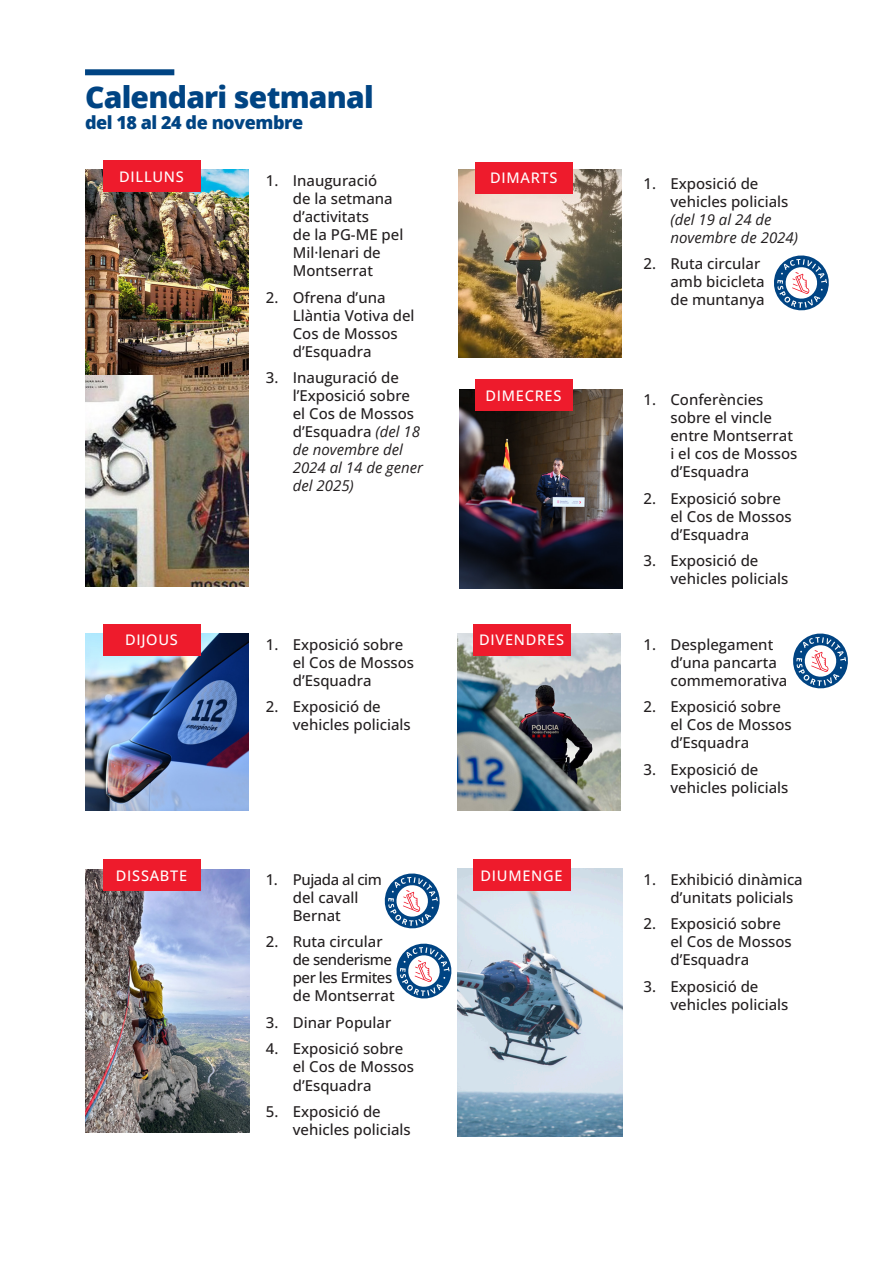
<style>
.page{position:relative;width:893px;height:1263px;background:#fff}
.page>*{position:absolute;margin:0;border:0;box-sizing:border-box;transform-origin:0 0}
.t1{font:800 30px "Open Sans";letter-spacing:-.025em;color:#004483}
.t2{font:800 18px "Open Sans";letter-spacing:-.025em;color:#004483}
.t3{font:500 15px/18px "Open Sans";color:#231f20}
.t4{font:500 14.55px "Open Sans";letter-spacing:.05em;color:#fff}
.s1{font-weight:400;font-style:italic}
</style>
<div class="page">
<img style="left:85px;top:170px;width:164px;height:417px">
<img style="left:85px;top:633px;width:163px;height:177px">
<img style="left:458px;top:170px;width:163px;height:187px">
<img style="left:85px;top:869px;width:165px;height:263px">
<img style="left:459px;top:389px;width:163px;height:199px">
<img style="left:457px;top:633px;width:163px;height:177px">
<img style="left:457px;top:869px;width:165px;height:267px">
<div style="left:85px;top:69px;width:89px;height:6px;background:#004483"></div>
<div style="left:103px;top:161px;width:97px;height:31px;background:#ee1b2c"></div>
<div style="left:475px;top:162px;width:98px;height:31px;background:#ee1b2c"></div>
<div style="left:103px;top:624px;width:97px;height:32px;background:#ee1b2c"></div>
<div style="left:103px;top:859px;width:97px;height:32px;background:#ee1b2c"></div>
<div style="left:475px;top:380px;width:97px;height:31px;background:#ee1b2c"></div>
<div style="left:473px;top:624px;width:97px;height:32px;background:#ee1b2c"></div>
<div style="left:473px;top:859px;width:97px;height:32px;background:#ee1b2c"></div>
<svg style="left:384px;top:873px;width:56px;height:56px"></svg>
<svg style="left:793px;top:633px;width:55px;height:56px"></svg>
<svg style="left:774px;top:255px;width:55px;height:56px"></svg>
<svg style="left:396px;top:943px;width:56px;height:56px"></svg>
<p class="t1" style="left:85px;top:74px;width:290px">Calendari setmanal</p>
<p class="t2" style="left:85px;top:109px;width:220px">del 18 al 24 de novembre</p>
<p class="t4" style="left:119px;top:166px;width:66px">DILLUNS</p>
<p class="t4" style="left:490px;top:168px;width:69px">DIMARTS</p>
<p class="t3" style="left:293px;top:171px;width:112px;text-indent:-27px">1. Inauguració<br>de la setmana d’activitats<br>de la PG-ME pel<br>Mil·lenari de<br>Montserrat</p>
<p class="t3" style="left:293px;top:288px;width:123px;text-indent:-27px">2. Ofrena d’una<br>Llàntia Votiva del<br>Cos de Mossos d’Esquadra</p>
<p class="t3" style="left:293px;top:368px;width:132px;text-indent:-27px">3. Inauguració de l’Exposició sobre el Cos de Mossos d’Esquadra <span class="s1">(del 18 de novembre del<br>2024 al 14 de gener del 2025)</span></p>
<p class="t4" style="left:486px;top:386px;width:77px">DIMECRES</p>
<p class="t3" style="left:670px;top:174px;width:129px;text-indent:-27px">1. Exposició de vehicles policials <span class="s1">(del 19 al 24 de novembre de 2024)</span></p>
<p class="t3" style="left:670px;top:254px;width:96px;text-indent:-27px">2. Ruta circular amb bicicleta de muntanya</p>
<p class="t3" style="left:670px;top:390px;width:129px;text-indent:-27px">1. Conferències sobre el vincle entre Montserrat i el cos de Mossos d’Esquadra</p>
<p class="t3" style="left:670px;top:489px;width:123px;text-indent:-27px">2. Exposició sobre el Cos de Mossos d’Esquadra</p>
<p class="t3" style="left:670px;top:551px;width:120px;text-indent:-27px">3. Exposició de vehicles policials</p>
<p class="t4" style="left:125px;top:630px;width:54px">DIJOUS</p>
<p class="t3" style="left:293px;top:635px;width:123px;text-indent:-27px">1. Exposició sobre el Cos de Mossos d’Esquadra</p>
<p class="t3" style="left:293px;top:697px;width:120px;text-indent:-27px">2. Exposició de vehicles policials</p>
<p class="t4" style="left:479px;top:630px;width:86px">DIVENDRES</p>
<p class="t3" style="left:670px;top:635px;width:119px;text-indent:-27px">1. Desplegament d’una pancarta commemorativa</p>
<p class="t3" style="left:670px;top:697px;width:123px;text-indent:-27px">2. Exposició sobre el Cos de Mossos d’Esquadra</p>
<p class="t3" style="left:670px;top:760px;width:120px;text-indent:-27px">3. Exposició de vehicles policials</p>
<p class="t4" style="left:116px;top:865px;width:73px">DISSABTE</p>
<p class="t3" style="left:293px;top:870px;width:91px;text-indent:-27px">1. Pujada al cim del cavall<br>Bernat</p>
<p class="t3" style="left:293px;top:933px;width:103px;text-indent:-27px">2. Ruta circular de senderisme per les Ermites de Montserrat</p>
<p class="t3" style="left:266px;top:1013px;width:127px">3. Dinar Popular</p>
<p class="t3" style="left:293px;top:1040px;width:123px;text-indent:-27px">4. Exposició sobre el Cos de Mossos d’Esquadra</p>
<p class="t3" style="left:293px;top:1102px;width:120px;text-indent:-27px">5. Exposició de vehicles policials</p>
<p class="t4" style="left:481px;top:865px;width:84px">DIUMENGE</p>
<p class="t3" style="left:670px;top:870px;width:134px;text-indent:-27px">1. Exhibició dinàmica d’unitats policials</p>
<p class="t3" style="left:670px;top:915px;width:123px;text-indent:-27px">2. Exposició sobre el Cos de Mossos d’Esquadra</p>
<p class="t3" style="left:670px;top:977px;width:120px;text-indent:-27px">3. Exposició de vehicles policials</p>
</div>
